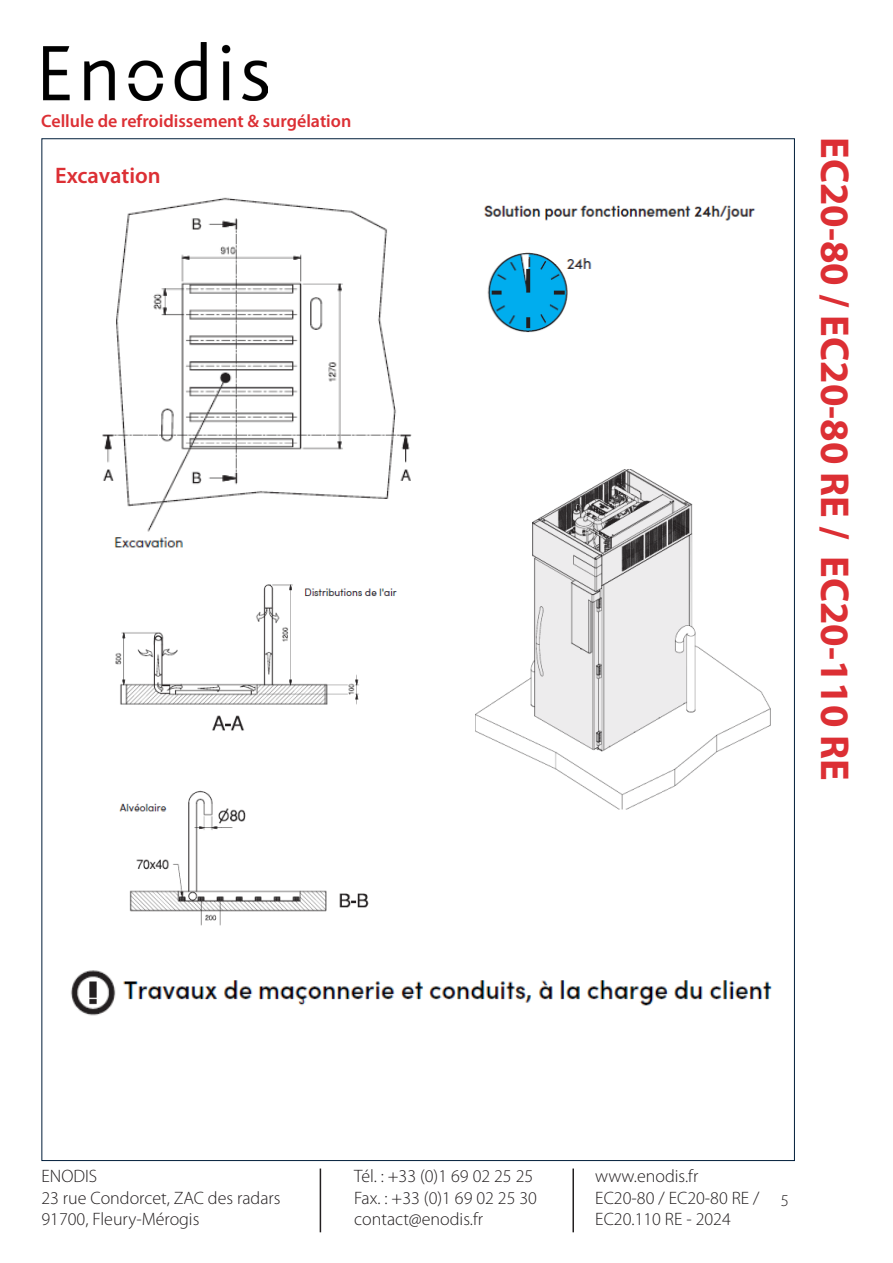
<style>
.page{position:relative;width:893px;height:1263px;background:#fff}
.page>*{position:absolute;margin:0;border:0;box-sizing:border-box;transform-origin:0 0}
.t1{font:700 40.5px "Myriad Pro";color:#dc2f34}
.t2{font:600 22.5px "Myriad Pro";color:#dc2f34}
.t3{font:300 18px/21.6px "Myriad Pro";color:#231f20}
.t4{font:600 18px "Myriad Pro";color:#dc2f34}
.t5{font:300 16.5px "Myriad Pro";color:#231f20}
</style>
<div class="page">
<img style="left:43px;top:43px;width:224px;height:58px">
<hr style="left:320px;top:1168px;width:1px;height:64px;background:#231f20">
<hr style="left:572px;top:1168px;width:2px;height:64px;background:#231f20">
<img style="left:102px;top:197px;width:310px;height:351px">
<img style="left:484px;top:205px;width:272px;height:128px">
<img style="left:115px;top:584px;width:282px;height:342px">
<img style="left:475px;top:469px;width:296px;height:341px">
<img style="left:70px;top:970px;width:702px;height:46px">
<p class="t4" style="left:41px;top:111px;width:312px">Cellule de refroidissement &amp; surgélation</p>
<p class="t2" style="left:55px;top:163px;width:107px">Excavation</p>
<h1 class="t1" style="left:861px;top:137px;width:645px;rotate:90deg">EC20-80 / EC20-80 RE / EC20-110 RE</h1>
<p class="t3" style="left:41px;top:1165px;width:241px">ENODIS<br>23 rue Condorcet, ZAC des radars<br>91700, Fleury-Mérogis</p>
<p class="t3" style="left:354px;top:1165px;width:184px">Tél. : +33 (0)1 69 02 25 25<br>Fax. : +33 (0)1 69 02 25 30 contact@enodis.fr</p>
<p class="t3" style="left:595px;top:1165px;width:166px">www.enodis.fr<br>EC20-80 / EC20-80 RE /<br>EC20.110 RE - 2024</p>
<p class="t5" style="left:781px;top:1191px;width:10px">5</p>
</div>
